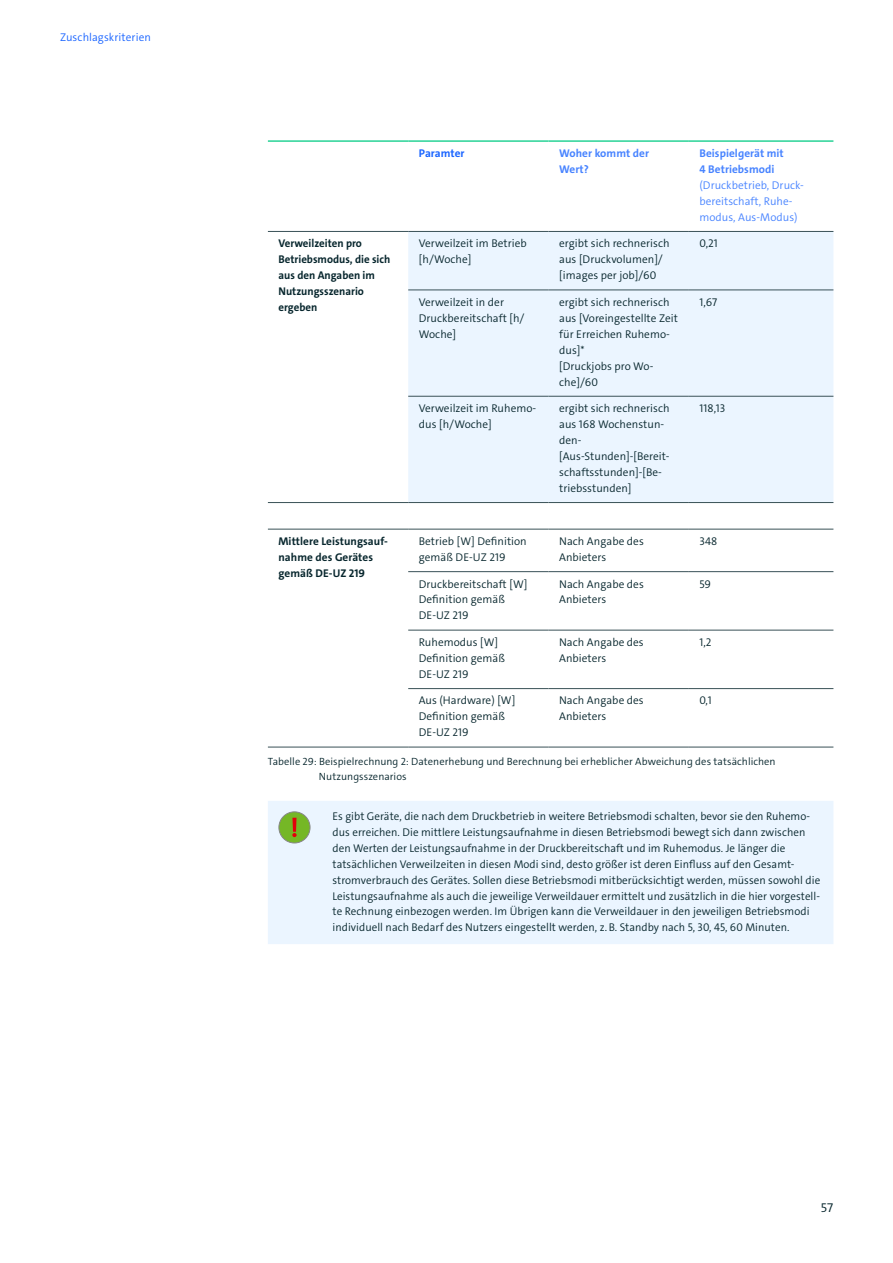
<style>
.page{position:relative;width:893px;height:1263px;background:#fff}
.page>*{position:absolute;margin:0;border:0;box-sizing:border-box;transform-origin:0 0}
.t1{font:300 13.5px "The Sans C4 s";color:#07262d}
.t2{font:300 11.25px/15.9px "The Sans C4 s";letter-spacing:.005em;color:#07262d}
.t3{font:700 11.25px/15.9px "The Sans C4 s";color:#07262d}
.t4{font:300 11.25px/15.9px "The Sans C4 s";letter-spacing:.005em;color:#4783ff}
.t5{font:700 11.25px/15.9px "The Sans C4 s";letter-spacing:.005em;color:#4783ff}
.t6{font:300 11.25px "The Sans C4 s";letter-spacing:.01em;color:#1964ff}
.t7{font:700 11.25px "The Sans C4 s";letter-spacing:.005em;color:#1964ff}
.t8{font:300 10.5px/15px "The Sans C4 s";letter-spacing:.005em;color:#07262d}
</style>
<div class="page">
<div style="left:408px;top:232px;width:425px;height:270px;background:#ebf5ff"></div>
<svg style="left:549px;top:503px;width:284px;height:26px"></svg>
<hr style="left:408px;top:290px;width:141px;height:1px;background:#395157">
<hr style="left:549px;top:290px;width:140px;height:1px;background:#395157">
<hr style="left:689px;top:290px;width:144px;height:1px;background:#395157">
<hr style="left:408px;top:396px;width:141px;height:1px;background:#395157">
<hr style="left:549px;top:396px;width:140px;height:1px;background:#395157">
<hr style="left:689px;top:396px;width:144px;height:1px;background:#395157">
<hr style="left:268px;top:502px;width:140px;height:1px;background:#395157">
<hr style="left:408px;top:502px;width:141px;height:1px;background:#395157">
<hr style="left:549px;top:502px;width:140px;height:1px;background:#395157">
<hr style="left:689px;top:502px;width:144px;height:1px;background:#395157">
<hr style="left:268px;top:529px;width:140px;height:1px;background:#395157">
<hr style="left:408px;top:529px;width:141px;height:1px;background:#395157">
<hr style="left:549px;top:529px;width:140px;height:1px;background:#395157">
<hr style="left:689px;top:529px;width:144px;height:1px;background:#395157">
<hr style="left:408px;top:571px;width:141px;height:1px;background:#395157">
<hr style="left:549px;top:571px;width:140px;height:1px;background:#395157">
<hr style="left:689px;top:571px;width:144px;height:1px;background:#395157">
<hr style="left:408px;top:630px;width:141px;height:1px;background:#395157">
<hr style="left:549px;top:630px;width:140px;height:1px;background:#395157">
<hr style="left:689px;top:630px;width:144px;height:1px;background:#395157">
<hr style="left:408px;top:688px;width:141px;height:1px;background:#395157">
<hr style="left:549px;top:688px;width:140px;height:1px;background:#395157">
<hr style="left:689px;top:688px;width:144px;height:1px;background:#395157">
<hr style="left:268px;top:747px;width:140px;height:1px;background:#395157">
<hr style="left:408px;top:747px;width:141px;height:1px;background:#395157">
<hr style="left:549px;top:747px;width:140px;height:1px;background:#395157">
<hr style="left:689px;top:747px;width:144px;height:1px;background:#395157">
<hr style="left:268px;top:140px;width:140px;height:2px;background:#28d296">
<hr style="left:408px;top:140px;width:141px;height:2px;background:#28d296">
<hr style="left:549px;top:140px;width:140px;height:2px;background:#28d296">
<hr style="left:689px;top:140px;width:144px;height:2px;background:#28d296">
<hr style="left:268px;top:231px;width:140px;height:1px;background:#395157">
<hr style="left:408px;top:231px;width:141px;height:1px;background:#395157">
<hr style="left:549px;top:231px;width:140px;height:1px;background:#395157">
<hr style="left:689px;top:231px;width:144px;height:1px;background:#395157">
<div style="left:268px;top:801px;width:565px;height:143px;background:#ebf5ff"></div>
<div style="left:279px;top:812px;width:31px;height:31px;background:#75b726;border-radius:50%"></div>
<div style="left:279px;top:811px;width:31px;height:32px;border:1px solid #868786;border-radius:50%"></div>
<svg style="left:292px;top:818px;width:5px;height:19px"></svg>
<p class="t6" style="left:60px;top:30px;width:92px">Zuschlagskriterien</p>
<p class="t7" style="left:419px;top:146px;width:47px">Paramter</p>
<p class="t5" style="left:559px;top:145px;width:91px">Woher kommt der<br>Wert?</p>
<p class="t5" style="left:699px;top:145px;width:86px">Beispielgerät mit<br>4 Betriebsmodi</p>
<p class="t4" style="left:699px;top:177px;width:105px">(Druckbetrieb, Druck&shy;bereitschaft, Ruhe&shy;modus, Aus-Modus)</p>
<p class="t3" style="left:279px;top:236px;width:113px">Verweilzeiten pro<br>Betriebsmodus, die sich aus den Angaben im<br>Nutzungsszenario ergeben</p>
<p class="t2" style="left:419px;top:236px;width:109px">Verweilzeit im Betrieb [h/Woche]</p>
<p class="t2" style="left:559px;top:236px;width:112px">ergibt sich rechnerisch aus [Druckvolumen]/ [images per job]/60</p>
<p class="t2" style="left:699px;top:236px;width:20px">0,21</p>
<p class="t2" style="left:419px;top:294px;width:107px">Verweilzeit in der<br>Druckbereitschaft [h/<br>Woche]</p>
<p class="t2" style="left:559px;top:294px;width:120px">ergibt sich rechnerisch aus [Voreingestellte Zeit für Erreichen Ruhemo&shy;dus]*<br>[Druckjobs pro Wo&shy;che]/60</p>
<p class="t2" style="left:699px;top:294px;width:19px">1,67</p>
<p class="t2" style="left:419px;top:400px;width:119px">Verweilzeit im Ruhemo&shy;dus [h/Woche]</p>
<p class="t2" style="left:559px;top:400px;width:112px">ergibt sich rechnerisch aus 168 Wochenstun&shy;den-[Aus-Stunden]-[Bereit&shy;schaftsstunden]-[Be&shy;triebsstunden]</p>
<p class="t2" style="left:699px;top:400px;width:27px">118,13</p>
<p class="t3" style="left:278px;top:533px;width:111px">Mittlere Leistungsauf&shy;nahme des Gerätes gemäß DE-UZ 219</p>
<p class="t2" style="left:419px;top:533px;width:109px">Betrieb [W] Definition gemäß DE-UZ 219</p>
<p class="t2" style="left:559px;top:533px;width:86px">Nach Angabe des<br>Anbieters</p>
<p class="t2" style="left:699px;top:533px;width:19px">348</p>
<p class="t2" style="left:419px;top:576px;width:110px">Druckbereitschaft [W]<br>Definition gemäß<br>DE-UZ 219</p>
<p class="t2" style="left:559px;top:576px;width:86px">Nach Angabe des<br>Anbieters</p>
<p class="t2" style="left:699px;top:576px;width:13px">59</p>
<p class="t2" style="left:419px;top:634px;width:88px">Ruhemodus [W]<br>Definition gemäß<br>DE-UZ 219</p>
<p class="t2" style="left:559px;top:634px;width:86px">Nach Angabe des<br>Anbieters</p>
<p class="t2" style="left:699px;top:634px;width:14px">1,2</p>
<p class="t2" style="left:419px;top:693px;width:98px">Aus (Hardware) [W]<br>Definition gemäß<br>DE-UZ 219</p>
<p class="t2" style="left:559px;top:693px;width:86px">Nach Angabe des<br>Anbieters</p>
<p class="t2" style="left:699px;top:693px;width:14px">0,1</p>
<p class="t8" style="left:319px;top:754px;width:458px;text-indent:-51px">Tabelle 29: Beispielrechnung 2: Datenerhebung und Berechnung bei erheblicher Abweichung des tatsächlichen<br>Nutzungsszenarios</p>
<p class="t2" style="left:333px;top:808px;width:489px">Es gibt Geräte, die nach dem Druckbetrieb in weitere Betriebsmodi schalten, bevor sie den Ruhemo&shy;dus erreichen. Die mittlere Leistungsaufnahme in diesen Betriebsmodi bewegt sich dann zwischen den Werten der Leistungsaufnahme in der Druckbereitschaft und im Ruhemodus. Je länger die tatsächlichen Verweilzeiten in diesen Modi sind, desto größer ist deren Einfluss auf den Gesamt&shy;stromverbrauch des Gerätes. Sollen diese Betriebsmodi mitberücksichtigt werden, müssen sowohl die Leistungsaufnahme als auch die jeweilige Verweildauer ermittelt und zusätzlich in die hier vorgestell&shy;te Rechnung einbezogen werden. Im Übrigen kann die Verweildauer in den jeweiligen Betriebsmodi individuell nach Bedarf des Nutzers eingestellt werden, z.B. Standby nach 5, 30, 45, 60 Minuten.</p>
<p class="t1" style="left:821px;top:1199px;width:14px">57</p>
</div>
